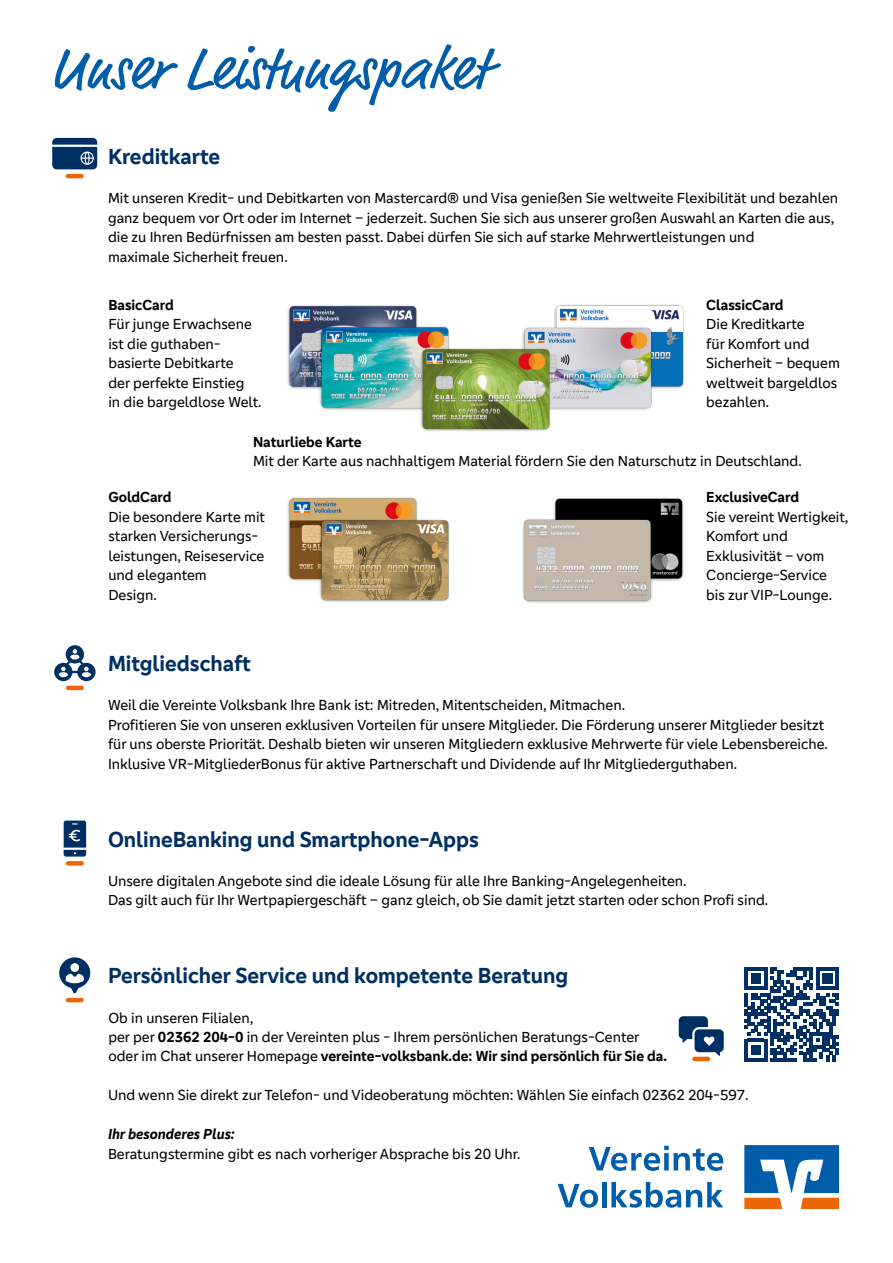
<style>
.page{position:relative;width:893px;height:1263px;background:#fff}
.page>*{position:absolute;margin:0;border:0;box-sizing:border-box;transform-origin:0 0}
.t1{font:60px "Market Pro";color:#005da9}
.t2{font:700 22.5px "Genos GFG";color:#003063}
.t3{font:15px/19.5px "Genos GFG";color:#000}
.t4{font:700 15px "Genos GFG";color:#000}
.t5{font:italic 700 15px "Genos GFG";color:#000}
.s1{font-weight:700}
</style>
<div class="page">
<svg style="left:744px;top:1145px;width:95px;height:64px"></svg>
<svg style="left:558px;top:1184px;width:40px;height:24px"></svg>
<div style="left:602px;top:1182px;width:5px;height:25px;background:#005da9"></div>
<svg style="left:611px;top:1182px;width:112px;height:26px"></svg>
<svg style="left:589px;top:1146px;width:134px;height:25px"></svg>
<svg style="left:54px;top:645px;width:42px;height:36px"></svg>
<hr style="left:66px;top:686px;width:18px;height:4px;background:#ec6608;border-radius:2px">
<svg style="left:64px;top:820px;width:22px;height:36px"></svg>
<svg style="left:66px;top:861px;width:18px;height:4px"></svg>
<svg style="left:679px;top:1016px;width:45px;height:40px"></svg>
<hr style="left:692px;top:1057px;width:18px;height:4px;background:#ec6608;border-radius:2px">
<svg style="left:59px;top:957px;width:31px;height:37px"></svg>
<hr style="left:66px;top:998px;width:18px;height:4px;background:#ec6608;border-radius:2px">
<svg style="left:52px;top:138px;width:45px;height:31px"></svg>
<hr style="left:66px;top:174px;width:18px;height:4px;background:#ec6608;border-radius:2px">
<img style="left:554px;top:498px;width:130px;height:83px">
<img style="left:522px;top:515px;width:132px;height:88px">
<img style="left:287px;top:497px;width:130px;height:84px">
<img style="left:318px;top:514px;width:131px;height:88px">
<img style="left:287px;top:305px;width:130px;height:84px">
<img style="left:318px;top:322px;width:131px;height:88px">
<img style="left:554px;top:304px;width:130px;height:85px">
<img style="left:522px;top:322px;width:133px;height:88px">
<img style="left:419px;top:343px;width:135px;height:88px">
<svg style="left:744px;top:967px;width:95px;height:94px"></svg>
<h1 class="t1" style="left:50px;top:28px;width:441px">Unser Leistungspaket</h1>
<h2 class="t2" style="left:108px;top:144px;width:114px">Kreditkarte</h2>
<p class="t3" style="left:108px;top:188px;width:732px">Mit unseren Kredit- und Debitkarten von Mastercard® und Visa genießen Sie weltweite Flexibilität und bezahlen ganz bequem vor Ort oder im Internet – jederzeit. Suchen Sie sich aus unserer großen Auswahl an Karten die aus, die zu Ihren Bedürfnissen am besten passt. Dabei dürfen Sie sich auf starke Mehrwertleistungen und<br>maximale Sicherheit freuen.</p>
<p class="t4" style="left:108px;top:296px;width:67px">BasicCard</p>
<p class="t3" style="left:108px;top:315px;width:155px">Für junge Erwachsene ist die guthaben&shy;basierte Debitkarte<br>der perfekte Einstieg<br>in die bargeldlose Welt.</p>
<p class="t4" style="left:253px;top:433px;width:110px">Naturliebe Karte</p>
<p class="t3" style="left:253px;top:452px;width:550px">Mit der Karte aus nachhaltigem Material fördern Sie den Naturschutz in Deutschland.</p>
<p class="t4" style="left:706px;top:296px;width:79px">ClassicCard</p>
<p class="t3" style="left:706px;top:315px;width:135px">Die Kreditkarte<br>für Komfort und<br>Sicherheit – bequem weltweit bargeldlos bezahlen.</p>
<p class="t4" style="left:108px;top:488px;width:65px">GoldCard</p>
<p class="t3" style="left:108px;top:507px;width:158px">Die besondere Karte mit starken Versicherungs&shy;leistungen, Reiseservice und elegantem<br>Design.</p>
<p class="t4" style="left:706px;top:488px;width:94px">ExclusiveCard</p>
<p class="t3" style="left:706px;top:507px;width:144px">Sie vereint Wertigkeit,<br>Komfort und<br>Exklusivität – vom<br>Concierge-Service bis zur VIP-Lounge.</p>
<h2 class="t2" style="left:108px;top:651px;width:144px">Mitgliedschaft</h2>
<p class="t3" style="left:108px;top:695px;width:721px">Weil die Vereinte Volksbank Ihre Bank ist: Mitreden, Mitentscheiden, Mitmachen.<br>Profitieren Sie von unseren exklusiven Vorteilen für unsere Mitglieder. Die Förderung unserer Mitglieder besitzt für uns oberste Priorität. Deshalb bieten wir unseren Mitgliedern exklusive Mehrwerte für viele Lebensbereiche.<br>Inklusive VR-MitgliederBonus für aktive Partnerschaft und Dividende auf Ihr Mitgliederguthaben.</p>
<h2 class="t2" style="left:108px;top:826px;width:372px">OnlineBanking und Smartphone-Apps</h2>
<p class="t3" style="left:108px;top:871px;width:662px">Unsere digitalen Angebote sind die ideale Lösung für alle Ihre Banking-Angelegenheiten.<br>Das gilt auch für Ihr Wertpapiergeschäft – ganz gleich, ob Sie damit jetzt starten oder schon Profi sind.</p>
<h2 class="t2" style="left:108px;top:963px;width:462px">Persönlicher Service und kompetente Beratung</h2>
<p class="t3" style="left:108px;top:1009px;width:560px;line-height:18.8px">Ob in unseren Filialen,<br>per per <span class="s1">02362 204-0</span> in der Vereinten plus - Ihrem persönlichen Beratungs-Center oder im Chat unserer Homepage <span class="s1">vereinte-volksbank.de: Wir sind persönlich für Sie da.</span></p>
<p class="t3" style="left:133px;top:1027px;width:310px"><span class="s1">0236 2040</span> im Beratungs-Center Privatkunden</p>
<p class="t3" style="left:108px;top:1085px;width:642px">Und wenn Sie direkt zur Telefon- und Videoberatung möchten: Wählen Sie einfach 02362 204-597.</p>
<p class="t5" style="left:108px;top:1125px;width:128px">Ihr besonderes Plus:</p>
<p class="t3" style="left:108px;top:1144px;width:414px">Beratungstermine gibt es nach vorheriger Absprache bis 20 Uhr.</p>
</div>
